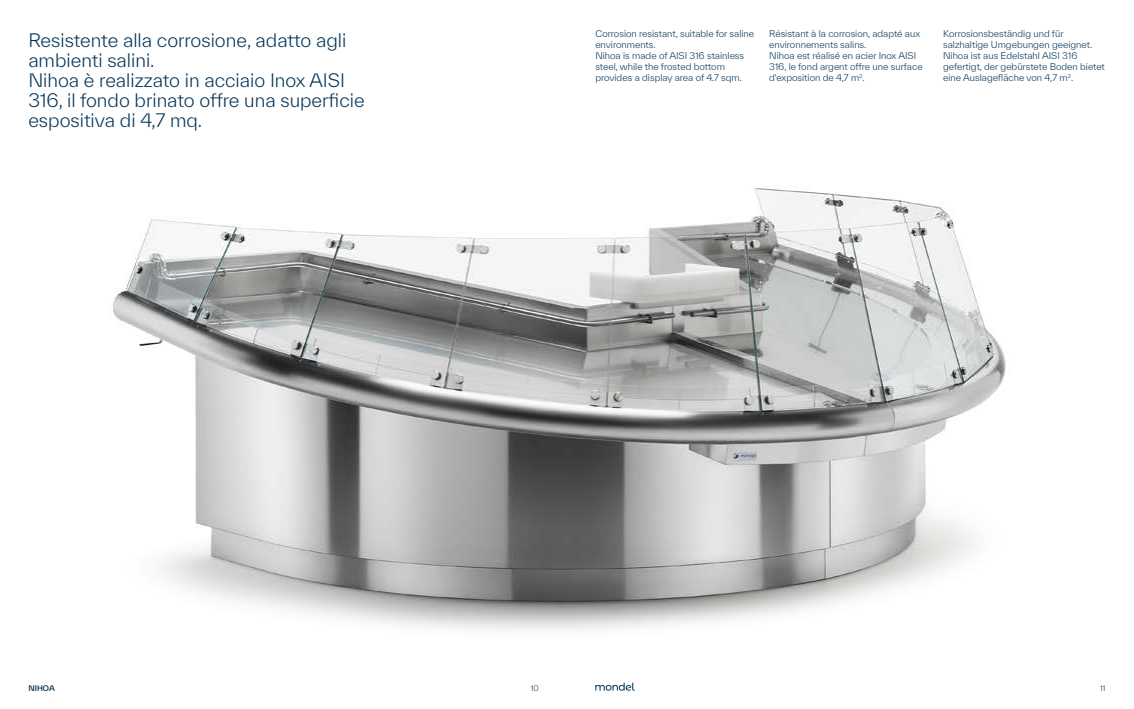
<style>
.page{position:relative;width:1134px;height:709px;background:#fff}
.page>*{position:absolute;margin:0;border:0;box-sizing:border-box;transform-origin:0 0}
.t1{font:300 18px/20px "TWK Everett";color:#033356}
.t2{font:300 9px/11px "TWK Everett";color:#033356}
.t3{font:500 7.5px "TWK Everett";color:#033356}
.t4{font:300 7.5px "TWK Everett";color:#033356}
</style>
<div class="page">
<img style="left:113px;top:188px;width:893px;height:442px">
<svg style="left:595px;top:682px;width:40px;height:8px"></svg>
<p class="t2" style="left:595px;top:28px;width:160px">Corrosion resistant, suitable for saline environments.<br>Nihoa is made of AISI 316 stainless steel, while the frosted bottom provides a display area of 4.7 sqm.</p>
<p class="t2" style="left:943px;top:28px;width:163px">Korrosionsbeständig und für salzhaltige Umgebungen geeignet.<br>Nihoa ist aus Edelstahl AISI 316 gefertigt, der gebürstete Boden bietet eine Auslagefläche von 4,7 m<sup>2</sup>.</p>
<h1 class="t1" style="left:28px;top:30px;width:338px">Resistente alla corrosione, adatto agli ambienti salini.<br>Nihoa è realizzato in acciaio Inox AISI<br>316, il fondo brinato offre una superficie espositiva di 4,7 mq.</h1>
<p class="t2" style="left:769px;top:28px;width:155px">Résistant à la corrosion, adapté aux environnements salins.<br>Nihoa est réalisé en acier Inox AISI<br>316, le fond argent offre une surface d'exposition de 4,7 m<sup>2</sup>.</p>
<p class="t3" style="left:28px;top:682px;width:28px">NIHOA</p>
<p class="t4" style="left:531px;top:683px;width:9px">10</p>
<p class="t4" style="left:1100px;top:683px;width:7px">11</p>
</div>
